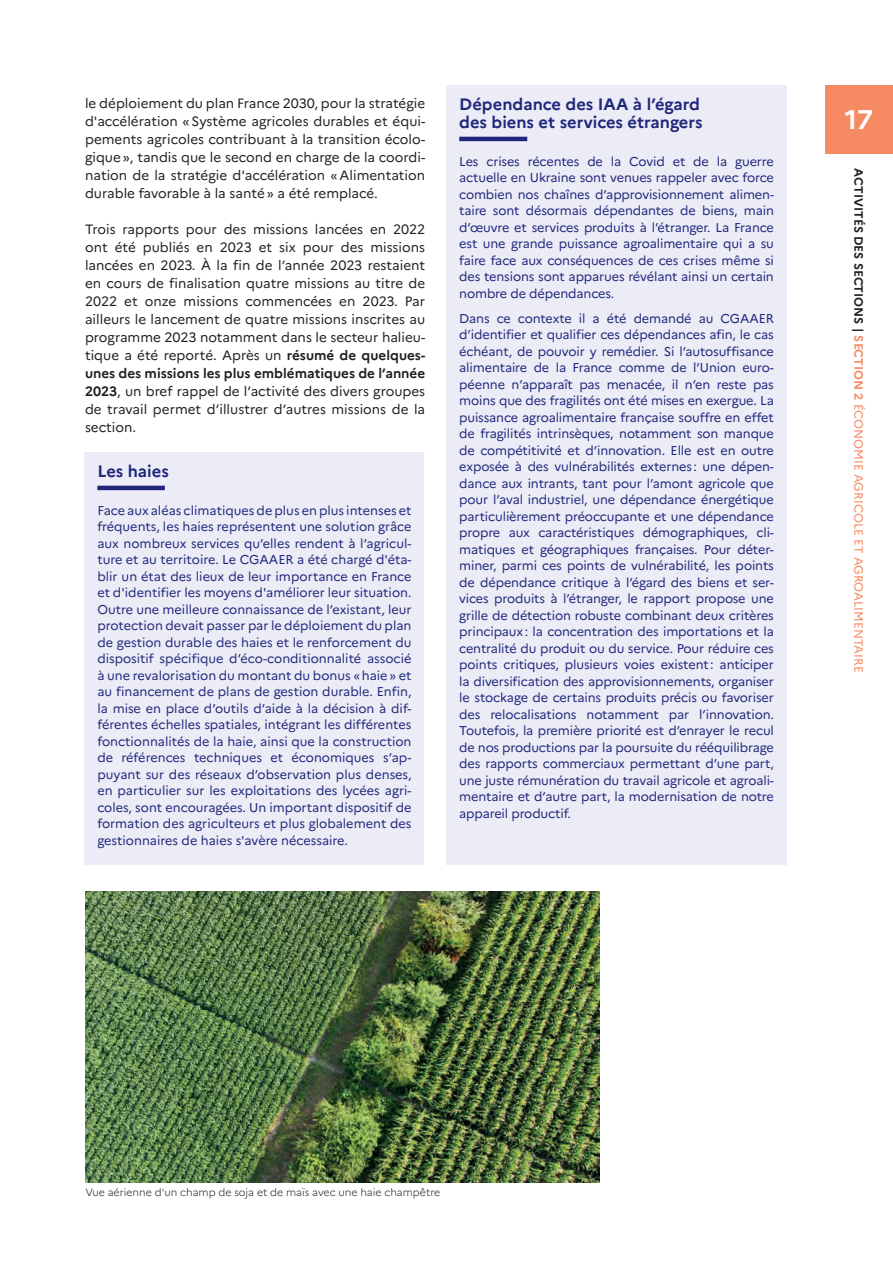
<style>
.page{position:relative;width:893px;height:1263px;background:#fff}
.page>*{position:absolute;margin:0;border:0;box-sizing:border-box;transform-origin:0 0}
.t1{font:700 27px "Marianne";color:#fff}
.t2{font:700 16.5px/18px "Marianne";color:#20277b}
.t3{font:13.5px/18px "Marianne";color:#231f20;text-align:justify}
.t4{font:12.75px/16.5px "Marianne";letter-spacing:-.01em;color:#20277b;text-align:justify}
.t5{font:12px "Marianne";color:#f68b63}
.t6{font:300 10.5px "Marianne";color:#231f20}
.s1{font-weight:700}
.s2{font-weight:700;color:#231f20}
</style>
<div class="page">
<div style="left:825px;top:85px;width:68px;height:68px;background:#f68b63"></div>
<div style="left:85px;top:452px;width:339px;height:412px;background:#ebecf6"></div>
<hr style="left:97px;top:486px;width:68px;height:4px;background:#20277b">
<div style="left:446px;top:85px;width:341px;height:779px;background:#ebecf6"></div>
<hr style="left:459px;top:137px;width:68px;height:4px;background:#20277b">
<img style="left:85px;top:891px;width:515px;height:291px">
<p class="t3" style="left:85px;top:93px;width:342px">le déploiement du plan France 2030, pour la stratégie d'accélération « Système agricoles durables et équi&shy;pements agricoles contribuant à la transition écolo&shy;gique », tandis que le second en charge de la coordi&shy;nation de la stratégie d'accélération « Alimentation durable favorable à la santé » a été remplacé.</p>
<p class="t3" style="left:85px;top:219px;width:342px">Trois rapports pour des missions lancées en 2022 ont été publiés en 2023 et six pour des missions lancées en 2023. À la fin de l’année 2023 restaient en cours de finalisation quatre missions au titre de 2022 et onze missions commencées en 2023. Par ailleurs le lancement de quatre missions inscrites au programme 2023 notamment dans le secteur halieu&shy;tique a été reporté. Après un <span class="s1">résumé de quelques&shy;unes des missions les plus emblématiques de l’année 2023</span>, un bref rappel de l’activité des divers groupes de travail permet d’illustrer d’autres missions de la section.</p>
<p class="t2" style="left:97px;top:461px;width:73px">Les haies</p>
<p class="t4" style="left:97px;top:501px;width:316px">Face aux aléas climatiques de plus en plus intenses et fréquents, les haies représentent une solution grâce aux nombreux services qu’elles rendent à l’agricul&shy;ture et au territoire. Le CGAAER a été chargé d'éta&shy;blir un état des lieux de leur importance en France et d'identifier les moyens d'améliorer leur situation.<br>Outre une meilleure connaissance de l’existant, leur protection devait passer par le déploiement du plan de gestion durable des haies et le renforcement du dispositif spécifique d’éco-conditionnalité associé à une revalorisation du montant du bonus « haie » et au financement de plans de gestion durable. Enfin, la mise en place d’outils d’aide à la décision à dif&shy;férentes échelles spatiales, intégrant les différentes fonctionnalités de la haie, ainsi que la construction de références techniques et économiques s’ap&shy;puyant sur des réseaux d’observation plus denses, en particulier sur les exploitations des lycées agri&shy;coles, sont encouragées. Un important dispositif de formation des agriculteurs et plus globalement des gestionnaires de haies s'avère nécessaire.</p>
<p class="t2" style="left:459px;top:94px;width:245px">Dépendance des IAA à l’égard des biens et services étrangers</p>
<p class="t4" style="left:459px;top:152px;width:316px">Les crises récentes de la Covid et de la guerre actuelle en Ukraine sont venues rappeler avec force combien nos chaînes d’approvisionnement alimen&shy;taire sont désormais dépendantes de biens, main d’œuvre et services produits à l’étranger. La France est une grande puissance agroalimentaire qui a su faire face aux conséquences de ces crises même si des tensions sont apparues révélant ainsi un certain nombre de dépendances.</p>
<p class="t4" style="left:459px;top:309px;width:316px">Dans ce contexte il a été demandé au CGAAER d’identifier et qualifier ces dépendances afin, le cas échéant, de pouvoir y remédier. Si l’autosuffisance alimentaire de la France comme de l’Union euro&shy;péenne n’apparaît pas menacée, il n’en reste pas moins que des fragilités ont été mises en exergue. La puissance agroalimentaire française souffre en effet de fragilités intrinsèques, notamment son manque de compétitivité et d’innovation. Elle est en outre exposée à des vulnérabilités externes : une dépen&shy;dance aux intrants, tant pour l’amont agricole que pour l’aval industriel, une dépendance énergétique particulièrement préoccupante et une dépendance propre aux caractéristiques démographiques, cli&shy;matiques et géographiques françaises. Pour déter&shy;miner, parmi ces points de vulnérabilité, les points de dépendance critique à l’égard des biens et ser&shy;vices produits à l’étranger, le rapport propose une grille de détection robuste combinant deux critères principaux : la concentration des importations et la centralité du produit ou du service. Pour réduire ces points critiques, plusieurs voies existent : anticiper la diversification des approvisionnements, organiser le stockage de certains produits précis ou favoriser des relocalisations notamment par l’innovation.<br>Toutefois, la première priorité est d’enrayer le recul de nos productions par la poursuite du rééquilibrage des rapports commerciaux permettant d’une part, une juste rémunération du travail agricole et agroali&shy;mentaire et d’autre part, la modernisation de notre appareil productif.</p>
<h1 class="t1" style="left:845px;top:99px;width:30px">17</h1>
<p class="t5" style="left:868px;top:168px;width:506px;rotate:90deg"><span class="s2">ACTIVITÉS DES SECTIONS |</span> <span class="s1">SECTION 2</span> ÉCONOMIE AGRICOLE ET AGROALIMENTAIRE</p>
<p class="t6" style="left:85px;top:1184px;width:356px">Vue aérienne d'un champ de soja et de maïs avec une haie champêtre</p>
</div>
